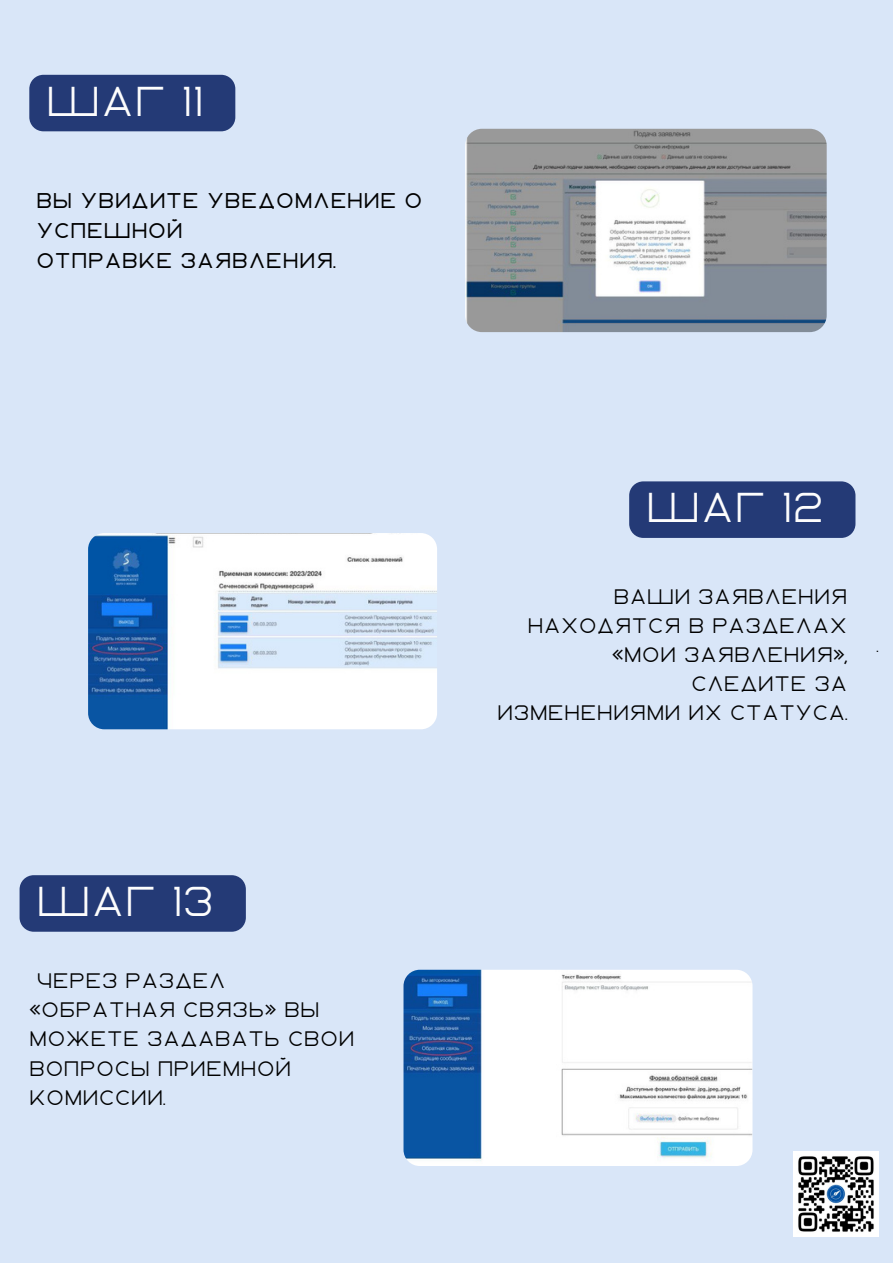
<style>
.page{position:relative;width:893px;height:1264px;background:#fff}
.page>*{position:absolute;margin:0;border:0;box-sizing:border-box;transform-origin:0 0}
.t1{font:800 41.7px "Ablation";color:#fdfdfd}
.t2{font:900 21.3px/29.8px "Ablation";color:#000}
.t3{font:800 21px/29.2px "Ablation";color:#000;text-align:right}
.t4{font:800 18px "Ablation";color:#000}
</style>
<div class="page">
<div style="left:0;top:0;width:892px;height:1262px;background:#d9e6f8"></div>
<img style="left:793px;top:1151px;width:85px;height:84px">
<img style="left:88px;top:533px;width:349px;height:196px;border-radius:16px">
<img style="left:465px;top:129px;width:361px;height:203px;border-radius:17px">
<img style="left:403px;top:969px;width:349px;height:196px;border-radius:16px">
<div style="left:29px;top:75px;width:206px;height:56px;background:#243a76;border-radius:14px"></div>
<div style="left:629px;top:481px;width:226px;height:57px;background:#243a76"></div>
<div style="left:20px;top:875px;width:226px;height:56px;background:#243a76"></div>
<h1 class="t1" style="left:46px;top:83px;width:160px">Шаг 11</h1>
<p class="t2" style="left:36px;top:186px;width:388px">Вы увидите уведомление о успешной<br>отправке заявления.</p>
<h1 class="t1" style="left:36px;top:883px;width:179px">Шаг 13</h1>
<p class="t3" style="left:29px;top:966px;width:327px;text-align:left;text-indent:7px">Через раздел «Обратная связь» вы можете задавать свои вопросы приемной комиссии.</p>
<h1 class="t1" style="left:646px;top:490px;width:179px">Шаг 12</h1>
<p class="t3" style="left:497px;top:582px;width:351px">Ваши заявления находятся в разделах «Мои заявления», следите за<br>изменениями их статуса.</p>
<p class="t4" style="left:876px;top:637px;width:3px">.</p>
</div>
